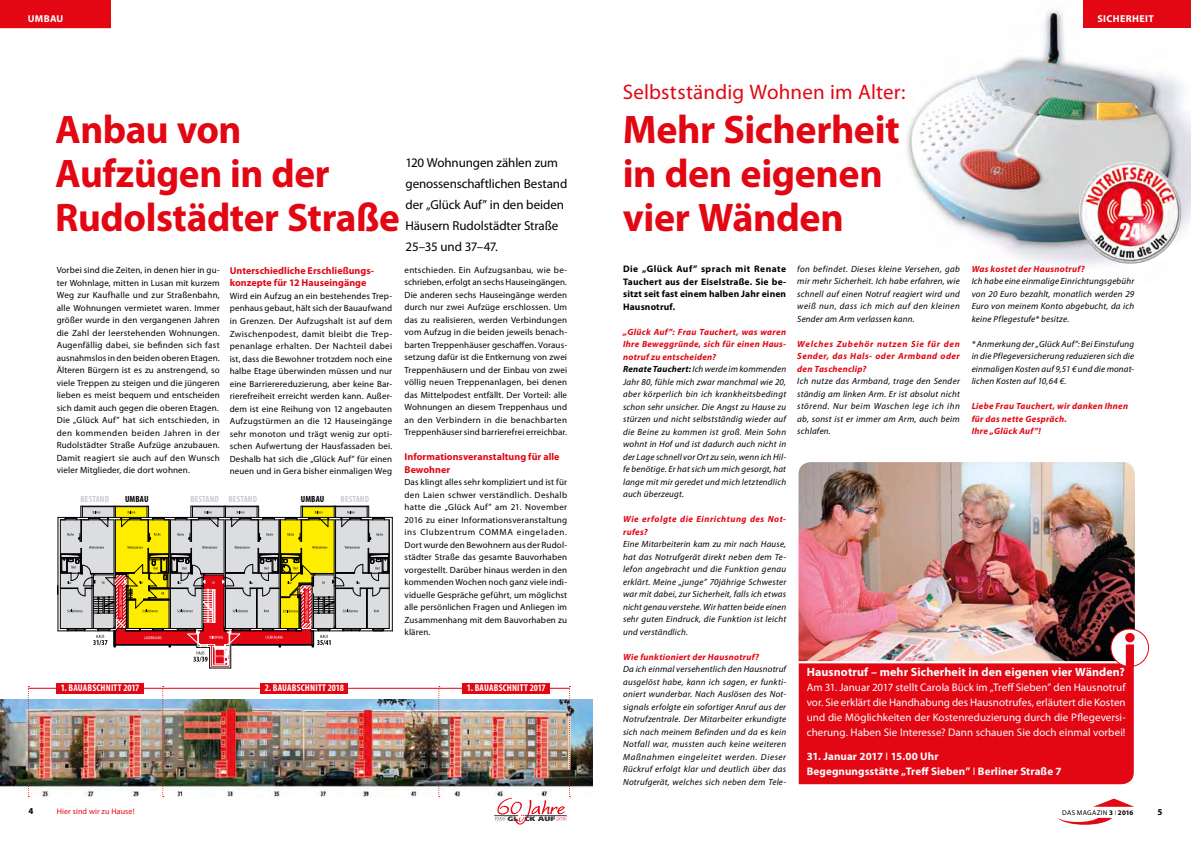
<style>
.page{position:relative;width:1191px;height:842px;background:#fff}
.page>*{position:absolute;margin:0;border:0;box-sizing:border-box;transform-origin:0 0}
.t1{font:700 40px/44px "Myriad Pro";letter-spacing:-.01em;color:#e30613}
.t2{font:21px "Myriad Pro";letter-spacing:.01em;color:#e30613}
.t3{font:13px/21px "Myriad Pro";letter-spacing:-.005em;color:#000}
.t4{font:700 12px "Myriad Pro";letter-spacing:.01em;color:#fff}
.t5{font:11px/15px "Myriad Pro";letter-spacing:.005em;color:#fff;text-align:justify}
.t6{font:700 11px/15px "Myriad Pro";letter-spacing:.01em;color:#fff}
.t7{font:700 10px/12.5px "Myriad Pro";letter-spacing:.005em;color:#e30613}
.t8{font:700 10px "Myriad Pro";letter-spacing:.035em;color:#fff}
.t9{font:700 condensed 9.8px "Myriad Pro";letter-spacing:.015em;color:#fff}
.t10{font:700 9.5px/12.5px "Myriad Pro";letter-spacing:.02em;color:#000;text-align:justify}
.t11{font:9px/12.5px "Myriad Pro";letter-spacing:.015em;color:#000;text-align:justify}
.t12{font:italic 9px/12.5px "Myriad Pro";letter-spacing:.02em;color:#000;text-align:justify}
.t13{font:italic 700 9px/12.5px "Myriad Pro";letter-spacing:.035em;color:#e30613;text-align:justify}
.t14{font:italic 700 9px/12.5px "Myriad Pro";letter-spacing:.055em;color:#e30613}
.t15{font:700 condensed 9px "Myriad Pro";letter-spacing:.015em;color:#c9ccd1}
.t16{font:700 condensed 9px "Myriad Pro";letter-spacing:.01em;color:#000}
.t17{font:700 9px "Myriad Pro";color:#000}
.t18{font:8px "Myriad Pro";letter-spacing:.02em;color:#e30613}
.t19{font:7px "Myriad Pro";letter-spacing:.045em;color:#000}
.s1{font-weight:700;color:#e30613}
.s2{font-weight:700}
.s3{font-weight:400}
.s4{font-weight:300}
</style>
<div class="page">
<svg style="left:1057px;top:818px;width:55px;height:7px"></svg>
<svg style="left:1093px;top:798px;width:41px;height:9px"></svg>
<img style="left:907px;top:9px;width:284px;height:257px">
<img style="left:798px;top:462px;width:336px;height:199px">
<div style="left:798px;top:663px;width:335px;height:121px;background:#e30613"></div>
<div style="left:1083px;top:0;width:108px;height:28px;background:#e30613"></div>
<div style="left:0;top:0;width:111px;height:28px;background:#e30613"></div>
<div style="left:1111px;top:629px;width:37px;height:37px;background:#fff;border-radius:50%"></div>
<div style="left:1110px;top:628px;width:39px;height:39px;border:1px solid #e30613;border-radius:50%"></div>
<svg style="left:1125px;top:633px;width:9px;height:33px"></svg>
<img style="left:1079px;top:162px;width:66px;height:102px">
<img style="left:0;top:699px;width:593px;height:98px">
<svg style="left:162px;top:686px;width:2px;height:111px"></svg>
<svg style="left:28px;top:686px;width:1px;height:111px"></svg>
<svg style="left:438px;top:686px;width:2px;height:111px"></svg>
<img style="left:494px;top:686px;width:76px;height:138px">
<hr style="left:28px;top:688px;width:542px;height:1px;background:#e30613">
<div style="left:462px;top:683px;width:88px;height:11px;background:#e30613"></div>
<div style="left:56px;top:683px;width:88px;height:11px;background:#e30613"></div>
<div style="left:260px;top:683px;width:88px;height:11px;background:#e30613"></div>
<svg style="left:58px;top:506px;width:335px;height:163px"></svg>
<p class="t8" style="left:28px;top:12px;width:36px">Umbau</p>
<p class="t8" style="left:1097px;top:12px;width:58px">Sicherheit</p>
<h1 class="t1" style="left:55px;top:107px;width:346px">Anbau von<br>Aufzügen in der<br>Rudolstädter Straße</h1>
<h3 class="t3" style="left:405px;top:152px;width:163px">120 Wohnungen zählen zum genossenschaftlichen Bestand der „Glück Auf” in den beiden<br>Häusern Rudolstädter Straße<br>25–35 und 37–47.</h3>
<p class="t11" style="left:57px;top:264px;width:165px">Vorbei sind die Zeiten, in denen hier in gu&shy;ter Wohnlage, mitten in Lusan mit kurzem Weg zur Kaufhalle und zur Straßenbahn, alle Wohnungen vermietet waren. Immer größer wurde in den vergangenen Jahren die Zahl der leerstehenden Wohnungen.<br>Augenfällig dabei, sie befinden sich fast ausnahmslos in den beiden oberen Etagen.<br>Älteren Bürgern ist es zu anstrengend, so viele Treppen zu steigen und die jüngeren lieben es meist bequem und entscheiden sich damit auch gegen die oberen Etagen.<br>Die „Glück Auf” hat sich entschieden, in den kommenden beiden Jahren in der Rudolstädter Straße Aufzüge anzubauen.<br>Damit reagiert sie auch auf den Wunsch vieler Mitglieder, die dort wohnen.</p>
<p class="t7" style="left:230px;top:264px;width:146px">Unterschiedliche Erschließungs&shy;konzepte für 12 Hauseingänge</p>
<p class="t11" style="left:230px;top:290px;width:164px">Wird ein Aufzug an ein bestehendes Trep&shy;penhaus gebaut, hält sich der Bauaufwand in Grenzen. Der Aufzugshalt ist auf dem Zwischenpodest, damit bleibt die Trep&shy;penanlage erhalten. Der Nachteil dabei ist, dass die Bewohner trotzdem noch eine halbe Etage überwinden müssen und nur eine Barrierereduzierung, aber keine Bar&shy;rierefreiheit erreicht werden kann. Außer&shy;dem ist eine Reihung von 12 angebauten Aufzugstürmen an die 12 Hauseingänge sehr monoton und trägt wenig zur opti&shy;schen Aufwertung der Hausfassaden bei.<br>Deshalb hat sich die „Glück Auf” für einen neuen und in Gera bisher einmaligen Weg</p>
<p class="t15" style="left:81px;top:493px;width:30px">BESTAND</p>
<p class="t16" style="left:125px;top:493px;width:24px">UMBAU</p>
<p class="t15" style="left:190px;top:493px;width:68px">BESTAND BESTAND</p>
<p class="t16" style="left:301px;top:493px;width:24px">UMBAU</p>
<p class="t15" style="left:340px;top:493px;width:30px">BESTAND</p>
<p class="t11" style="left:404px;top:263px;width:164px">entschieden. Ein Aufzugsanbau, wie be&shy;schrieben, erfolgt an sechs Hauseingängen.<br>Die anderen sechs Hauseingänge werden durch nur zwei Aufzüge erschlossen. Um das zu realisieren, werden Verbindungen vom Aufzug in die beiden jeweils benach&shy;barten Treppenhäuser geschaffen. Voraus&shy;setzung dafür ist die Entkernung von zwei Treppenhäusern und der Einbau von zwei völlig neuen Treppenanlagen, bei denen das Mittelpodest entfällt. Der Vorteil: alle Wohnungen an diesem Treppenhaus und an den Verbindern in die benachbarten Treppenhäuser sind barrierefrei erreichbar.</p>
<p class="t7" style="left:404px;top:450px;width:156px">Informationsveranstaltung für alle<br>Bewohner</p>
<p class="t11" style="left:404px;top:476px;width:164px">Das klingt alles sehr kompliziert und ist für den Laien schwer verständlich. Deshalb hatte die „Glück Auf” am 21. November 2016 zu einer Informationsveranstaltung ins Clubzentrum COMMA eingeladen.<br>Dort wurde den Bewohnern aus der Rudol&shy;städter Straße das gesamte Bauvorhaben vorgestellt. Darüber hinaus werden in den kommenden Wochen noch ganz viele indi&shy;viduelle Gespräche geführt, um möglichst alle persönlichen Fragen und Anliegen im Zusammenhang mit dem Bauvorhaben zu klären.</p>
<p class="t9" style="left:61px;top:682px;width:80px">1. BAUABSCHNITT 2017</p>
<p class="t9" style="left:265px;top:682px;width:81px">2. BAUABSCHNITT 2018</p>
<p class="t9" style="left:467px;top:682px;width:80px">1. BAUABSCHNITT 2017</p>
<h2 class="t2" style="left:622px;top:79px;width:284px">Selbstständig Wohnen im Alter:</h2>
<h1 class="t1" style="left:622px;top:107px;width:279px">Mehr Sicherheit in den eigenen vier Wänden</h1>
<p class="t10" style="left:623px;top:262px;width:164px">Die „Glück Auf” sprach mit Renate Tauchert aus der Eiselstraße. Sie be&shy;sitzt seit fast einem halben Jahr einen Hausnotruf.</p>
<p class="t12" style="left:623px;top:325px;width:165px;text-align:left"><span class="s1">„Glück Auf”: Frau Tauchert, was waren Ihre Beweggründe, sich für einen Haus&shy;notruf zu entscheiden?<br></span><span class="s2">Renate Tauchert:</span> Ich werde im kommenden Jahr 80, fühle mich zwar manchmal wie 20, aber körperlich bin ich krankheitsbedingt schon sehr unsicher. Die Angst zu Hause zu stürzen und nicht selbstständig wieder auf die Beine zu kommen ist groß. Mein Sohn wohnt in Hof und ist dadurch auch nicht in der Lage schnell vor Ort zu sein, wenn ich Hil&shy;fe benötige. Er hat sich um mich gesorgt, hat lange mit mir geredet und mich letztendlich auch überzeugt.</p>
<p class="t14" style="left:623px;top:513px;width:164px">Wie erfolgte die Einrichtung des Not&shy;rufes?</p>
<p class="t12" style="left:623px;top:538px;width:164px">Eine Mitarbeiterin kam zu mir nach Hause, hat das Notrufgerät direkt neben dem Te&shy;lefon angebracht und die Funktion genau erklärt. Meine „junge” 70jährige Schwester war mit dabei, zur Sicherheit, falls ich etwas nicht genau verstehe. Wir hatten beide einen sehr guten Eindruck, die Funktion ist leicht und verständlich.</p>
<p class="t13" style="left:623px;top:650px;width:137px">Wie funktioniert der Hausnotruf?</p>
<p class="t12" style="left:623px;top:663px;width:165px">Da ich einmal versehentlich den Hausnotruf ausgelöst habe, kann ich sagen, er funkti&shy;oniert wunderbar. Nach Auslösen des Not&shy;signals erfolgte ein sofortiger Anruf aus der Notrufzentrale. Der Mitarbeiter erkundigte sich nach meinem Befinden und da es kein Notfall war, mussten auch keine weiteren Maßnahmen eingeleitet werden. Dieser Rückruf erfolgt klar und deutlich über das Notrufgerät, welches sich neben dem Tele-</p>
<p class="t13" style="left:971px;top:262px;width:115px">Was kostet der Hausnotruf?</p>
<p class="t12" style="left:971px;top:275px;width:164px">Ich habe eine einmalige Einrichtungsgebühr von 20 Euro bezahlt, monatlich werden 29<br>Euro von meinem Konto abgebucht, da ich keine Pflegestufe* besitze.</p>
<p class="t12" style="left:971px;top:337px;width:164px">* Anmerkung der „Glück Auf”: Bei Einstufung in die Pflegeversicherung reduzieren sich die einmaligen Kosten auf 9,51 € und die monat&shy;lichen Kosten auf 10,64 €.</p>
<p class="t13" style="left:971px;top:400px;width:158px;text-align:left">Liebe Frau Tauchert, wir danken Ihnen für das nette Gespräch.<br>Ihre „Glück Auf”!</p>
<p class="t12" style="left:797px;top:262px;width:164px">fon befindet. Dieses kleine Versehen, gab mir mehr Sicherheit. Ich habe erfahren, wie schnell auf einen Notruf reagiert wird und weiß nun, dass ich mich auf den kleinen Sender am Arm verlassen kann.</p>
<p class="t13" style="left:797px;top:337px;width:164px">Welches Zubehör nutzen Sie für den Sender, das Hals- oder Armband oder den Taschenclip?</p>
<p class="t12" style="left:797px;top:375px;width:164px">Ich nutze das Armband, trage den Sender ständig am linken Arm. Er ist absolut nicht störend. Nur beim Waschen lege ich ihn ab, sonst ist er immer am Arm, auch beim schlafen.</p>
<h3 class="t4" style="left:806px;top:664px;width:319px">Hausnotruf – mehr Sicherheit in den eigenen vier Wänden?</h3>
<p class="t5" style="left:806px;top:680px;width:320px">Am 31. Januar 2017 stellt Carola Bück im „Treff Sieben” den Hausnotruf vor. Sie erklärt die Handhabung des Hausnotrufes, erläutert die Kosten und die Möglichkeiten der Kostenreduzierung durch die Pflegeversi&shy;cherung. Haben Sie Interesse? Dann schauen Sie doch einmal vorbei!</p>
<p class="t6" style="left:806px;top:748px;width:256px">31. Januar 2017 <span class="s3">I</span> 15.00 Uhr<br>Begegnungsstätte „Treff Sieben” <span class="s3">I</span> Berliner Straße 7</p>
<p class="t17" style="left:28px;top:805px;width:6px">4</p>
<p class="t18" style="left:57px;top:806px;width:79px">Hier sind wir zu Hause!</p>
<p class="t19" style="left:1062px;top:808px;width:73px">DAS MAGAZIN <span class="s2">3</span> <span class="s4">I</span> <span class="s2">2016</span></p>
<p class="t17" style="left:1157px;top:806px;width:6px">5</p>
</div>
